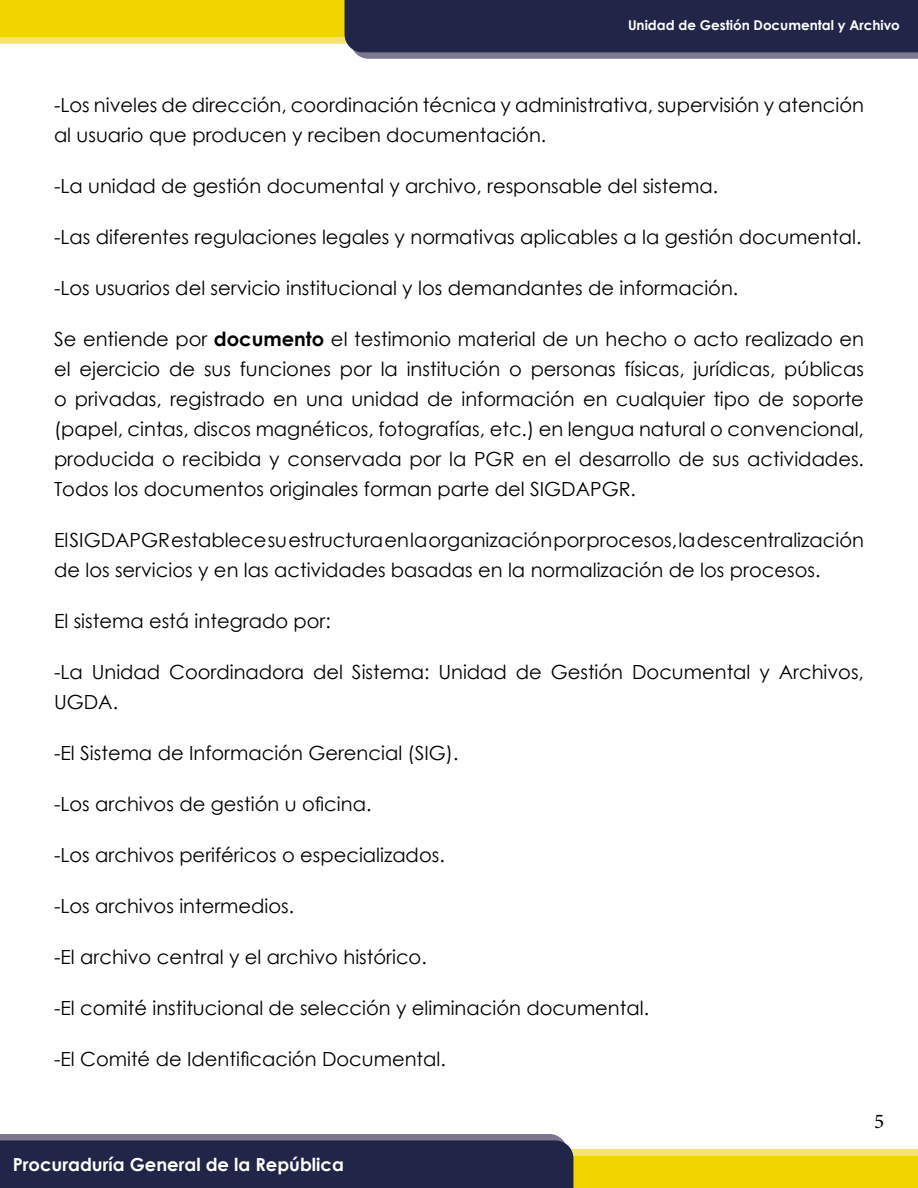
<style>
.page{position:relative;width:918px;height:1188px;background:#fff}
.page>*{position:absolute;margin:0;border:0;box-sizing:border-box;transform-origin:0 0}
.t1{font:21px "Minion Pro";color:#000}
.t2{font:19.5px/30px "Century Gothic";color:#000}
.t3{font:700 18px "Century Gothic";color:#fff}
.t4{font:700 13.5px "Century Gothic";color:#fff}
.s1{font-weight:700}
</style>
<div class="page">
<svg style="left:0;top:0;width:918px;height:59px;background:#77724f"></svg>
<svg style="left:0;top:1134px;width:918px;height:54px;background:#777252"></svg>
<p class="t4" style="left:628px;top:15px;width:273px">Unidad de Gestión Documental y Archivo</p>
<p class="t2" style="left:54px;top:89px;width:812px">-Los niveles de dirección, coordinación técnica y administrativa, supervisión y atención al usuario que producen y reciben documentación.</p>
<p class="t2" style="left:54px;top:170px;width:666px">-La unidad de gestión documental y archivo, responsable del sistema.</p>
<p class="t2" style="left:54px;top:221px;width:809px">-Las diferentes regulaciones legales y normativas aplicables a la gestión documental.</p>
<p class="t2" style="left:54px;top:272px;width:686px">-Los usuarios del servicio institucional y los demandantes de información.</p>
<p class="t2" style="left:54px;top:323px;width:812px;text-align:justify">Se entiende por <span class="s1">documento</span> el testimonio material de un hecho o acto realizado en el ejercicio de sus funciones por la institución o personas físicas, jurídicas, públicas o privadas, registrado en una unidad de información en cualquier tipo de soporte (papel, cintas, discos magnéticos, fotografías, etc.) en lengua natural o convencional, producida o recibida y conservada por la PGR en el desarrollo de sus actividades.<br>Todos los documentos originales forman parte del SIGDAPGR.</p>
<p class="t2" style="left:54px;top:524px;width:812px">El SIGDAPGR establece su estructura en la organización por procesos, la descentralización de los servicios y en las actividades basadas en la normalización de los procesos.</p>
<p class="t2" style="left:54px;top:605px;width:278px">El sistema está integrado por:</p>
<p class="t2" style="left:54px;top:656px;width:812px">-La Unidad Coordinadora del Sistema: Unidad de Gestión Documental y Archivos,<br>UGDA.</p>
<p class="t2" style="left:54px;top:737px;width:406px">-El Sistema de Información Gerencial (SIG).</p>
<p class="t2" style="left:54px;top:788px;width:319px">-Los archivos de gestión u oficina.</p>
<p class="t2" style="left:54px;top:839px;width:392px">-Los archivos periféricos o especializados.</p>
<p class="t2" style="left:54px;top:890px;width:242px">-Los archivos intermedios.</p>
<p class="t2" style="left:54px;top:941px;width:374px">-El archivo central y el archivo histórico.</p>
<p class="t2" style="left:54px;top:992px;width:597px">-El comité institucional de selección y eliminación documental.</p>
<p class="t2" style="left:54px;top:1043px;width:393px">-El Comité de Identificación Documental.</p>
<p class="t3" style="left:13px;top:1151px;width:333px">Procuraduría General de la República</p>
<p class="t1" style="left:874px;top:1107px;width:12px">5</p>
</div>
